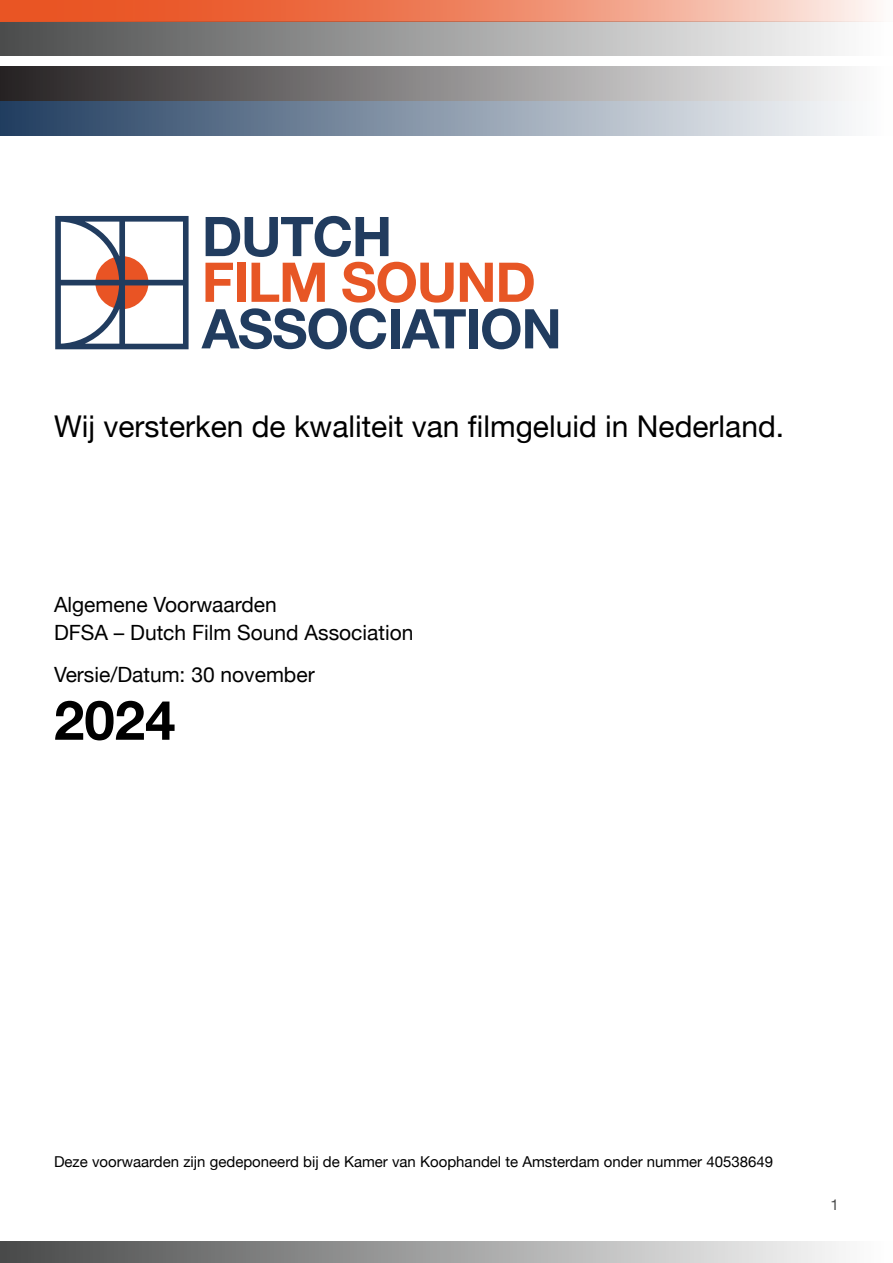
<style>
.page{position:relative;width:893px;height:1263px;background:#fff}
.page>*{position:absolute;margin:0;border:0;box-sizing:border-box;transform-origin:0 0}
.Titel_SubKop{font:700 54.6px "Helvetica Neue";color:#000}
.Titel_SubKop-2{font:30px "Helvetica Neue";color:#000}
.Titel_SubKop-3{font:21px "Helvetica Neue";color:#000}
.Titel_SubKop-4{font:15px "Helvetica Neue";color:#000}
.Text_DB{font:15px "Helvetica Neue";color:#494a4a}
</style>
<div class="page">
<div style="left:0;top:1241px;width:893px;height:22px;background:linear-gradient(to right,#484949,#fff)"></div>
<div style="left:0;top:101px;width:893px;height:34px;background:linear-gradient(to right,#213d60,#fff)"></div>
<div style="left:0;top:22px;width:893px;height:34px;background:linear-gradient(to right,#4b4c4c,#fff)"></div>
<svg style="left:0;top:0;width:881px;height:22px;background:#ee8a69"></svg>
<div style="left:0;top:66px;width:893px;height:35px;background:linear-gradient(to right,#262223,#fff)"></div>
<svg style="left:201px;top:216px;width:357px;height:133px"></svg>
<svg style="left:55px;top:216px;width:134px;height:133px"></svg>
<p class="Titel_SubKop-2" style="left:54px;top:404px;width:732px">Wij versterken de kwaliteit van filmgeluid in Nederland.</p>
<p class="Titel_SubKop-3" style="left:54px;top:589px;width:224px">Algemene Voorwaarden</p>
<p class="Titel_SubKop-3" style="left:54px;top:617px;width:361px">DFSA – Dutch Film Sound Association</p>
<p class="Titel_SubKop-3" style="left:54px;top:659px;width:262px">Versie/Datum: 30 november</p>
<p class="Titel_SubKop" style="left:54px;top:677px;width:123px">2024</p>
<p class="Titel_SubKop-4" style="left:54px;top:1151px;width:721px">Deze voorwaarden zijn gedeponeerd bij de Kamer van Koophandel te Amsterdam onder nummer 40538649</p>
<p class="Text_DB" style="left:831px;top:1194px;width:10px">1</p>
</div>
